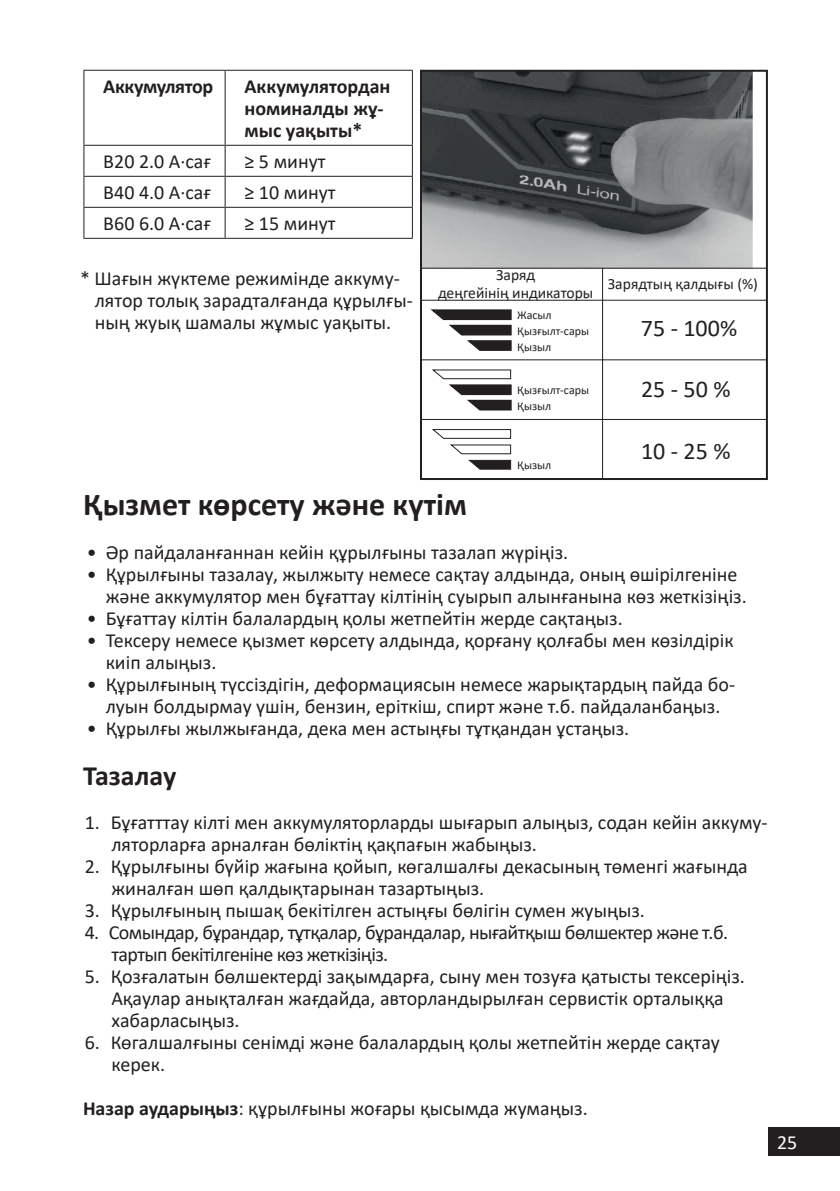
<style>
.page{position:relative;width:840px;height:1191px;background:#fff}
.page>*{position:absolute;margin:0;border:0;box-sizing:border-box;transform-origin:0 0}
.Заголовок_16{font:700 32px "Calibri";color:#231f20}
.Заголовок_14{font:700 28px "Calibri";color:#231f20}
.t1{font:24px "Calibri";color:#231f20}
.t2{font:20px/22px "Calibri";color:#231f20}
.t3{font:20px/22px "Calibri";letter-spacing:-.03em;color:#231f20}
.t4{font:700 20px/22px "Calibri";color:#231f20}
.t5{font:700 20px "Calibri";letter-spacing:-.02em;color:#231f20}
.t6{font:20px "Calibri";color:#fff}
.t7{font:15.6px/18.8px "Calibri";color:#231f20;text-align:center}
.t8{font:12px "Calibri";color:#231f20}
.s1{font-weight:700}
</style>
<div class="page">
<div style="left:767px;top:1126px;width:72px;height:29px;background:#231f20"></div>
<hr style="left:83px;top:70px;width:142px;height:1px;background:#231f20">
<hr style="left:83px;top:71px;width:1px;height:74px;background:#231f20">
<hr style="left:225px;top:70px;width:187px;height:1px;background:#231f20">
<hr style="left:224px;top:71px;width:1px;height:74px;background:#231f20">
<hr style="left:411px;top:71px;width:1px;height:74px;background:#231f20">
<hr style="left:83px;top:145px;width:142px;height:1px;background:#231f20">
<hr style="left:83px;top:146px;width:1px;height:30px;background:#231f20">
<hr style="left:225px;top:145px;width:187px;height:1px;background:#231f20">
<hr style="left:224px;top:146px;width:1px;height:30px;background:#231f20">
<hr style="left:411px;top:146px;width:1px;height:30px;background:#231f20">
<hr style="left:83px;top:176px;width:142px;height:1px;background:#231f20">
<hr style="left:83px;top:177px;width:1px;height:30px;background:#231f20">
<hr style="left:225px;top:176px;width:187px;height:1px;background:#231f20">
<hr style="left:224px;top:177px;width:1px;height:30px;background:#231f20">
<hr style="left:411px;top:177px;width:1px;height:30px;background:#231f20">
<hr style="left:83px;top:207px;width:142px;height:1px;background:#231f20">
<hr style="left:83px;top:208px;width:1px;height:30px;background:#231f20">
<hr style="left:225px;top:207px;width:187px;height:1px;background:#231f20">
<hr style="left:224px;top:208px;width:1px;height:30px;background:#231f20">
<hr style="left:411px;top:208px;width:1px;height:30px;background:#231f20">
<hr style="left:83px;top:238px;width:142px;height:1px;background:#231f20">
<hr style="left:225px;top:238px;width:187px;height:1px;background:#231f20">
<svg style="left:430px;top:309px;width:82px;height:42px"></svg>
<svg style="left:432px;top:369px;width:80px;height:42px"></svg>
<svg style="left:432px;top:429px;width:79px;height:41px"></svg>
<img style="left:423px;top:73px;width:329px;height:195px">
<hr style="left:421px;top:268px;width:345px;height:1px;background:#231f20">
<hr style="left:421px;top:300px;width:345px;height:1px;background:#231f20">
<hr style="left:421px;top:359px;width:345px;height:1px;background:#231f20">
<hr style="left:421px;top:419px;width:345px;height:1px;background:#231f20">
<hr style="left:601px;top:268px;width:1px;height:211px;background:#231f20">
<div style="left:420px;top:70px;width:347px;height:410px;border:2px solid #231f20"></div>
<p class="t5" style="left:103px;top:72px;width:111px">Аккумулятор</p>
<p class="t4" style="left:244px;top:75px;width:147px">Аккумулятордан номиналды жұ&shy;мыс уақыты*</p>
<p class="t2" style="left:103px;top:150px;width:109px">В20 2.0 А·сағ</p>
<p class="t2" style="left:244px;top:150px;width:82px">≥ 5 минут</p>
<p class="t2" style="left:103px;top:181px;width:109px">В40 4.0 А·сағ</p>
<p class="t2" style="left:244px;top:181px;width:93px">≥ 10 минут</p>
<p class="t2" style="left:103px;top:212px;width:109px">В60 6.0 А·сағ</p>
<p class="t2" style="left:244px;top:212px;width:93px">≥ 15 минут</p>
<p class="t2" style="left:95px;top:267px;width:319px;text-indent:-15px">* Шағын жүктеме режимінде аккуму&shy;лятор толық зарадталғанда құрылғы&shy;ның жуық шамалы жұмыс уақыты.</p>
<p class="t7" style="left:438px;top:265px;width:157px">Заряд<br>деңгейінің индикаторы</p>
<p class="t7" style="left:607px;top:274px;width:151px">Зарядтың қалдығы (%)</p>
<p class="t8" style="left:517px;top:306px;width:36px">Жасыл</p>
<p class="t8" style="left:517px;top:322px;width:73px">Қызғылт-сары</p>
<p class="t8" style="left:517px;top:338px;width:36px">Қызыл</p>
<p class="t8" style="left:517px;top:381px;width:73px">Қызғылт-сары</p>
<p class="t8" style="left:517px;top:397px;width:36px">Қызыл</p>
<p class="t1" style="left:640px;top:311px;width:98px">75 - 100%</p>
<p class="t1" style="left:640px;top:372px;width:91px">25 - 50 %</p>
<p class="t8" style="left:517px;top:456px;width:36px">Қызыл</p>
<p class="t1" style="left:640px;top:435px;width:91px">10 - 25 %</p>
<p class="Заголовок_16" style="left:83px;top:481px;width:385px">Қызмет көрсету және күтім</p>
<p class="t2" style="left:87px;top:540px;width:483px">• Әр пайдаланғаннан кейін құрылғыны тазалап жүріңіз.</p>
<p class="t2" style="left:106px;top:562px;width:642px;text-indent:-19px">• Құрылғыны тазалау, жылжыту немесе сақтау алдында, оның өшірілгеніне және аккумулятор мен бұғаттау кілтінің суырып алынғанына көз жеткізіңіз.</p>
<p class="t2" style="left:87px;top:606px;width:537px">• Бұғаттау кілтін балалардың қолы жетпейтін жерде сақтаңыз.</p>
<p class="t2" style="left:106px;top:628px;width:629px;text-indent:-19px">• Тексеру немесе қызмет көрсету алдында, қорғану қолғабы мен көзілдірік киіп алыңыз.</p>
<p class="t2" style="left:87px;top:672px;width:649px;text-align:center">• Құрылғының түссіздігін, деформациясын немесе жарықтардың пайда бо&shy;луын болдырмау үшін, бензин, еріткіш, спирт және т.б. пайдаланбаңыз.</p>
<p class="t2" style="left:87px;top:716px;width:543px">• Құрылғы жылжығанда, дека мен астыңғы тұтқандан ұстаңыз.</p>
<p class="Заголовок_14" style="left:83px;top:755px;width:95px">Тазалау</p>
<p class="t2" style="left:111px;top:810px;width:657px;text-indent:-27px">1. Бұғатттау кілті мен аккумуляторларды шығарып алыңыз, содан кейін аккуму&shy;ляторларға арналған бөліктің қақпағын жабыңыз.</p>
<p class="t2" style="left:111px;top:854px;width:637px;text-indent:-27px">2. Құрылғыны бүйір жағына қойып, көгалшалғы декасының төменгі жағында жиналған шөп қалдықтарынан тазартыңыз.</p>
<p class="t2" style="left:85px;top:898px;width:561px">3. Құрылғының пышақ бекітілген астыңғы бөлігін сумен жуыңыз.</p>
<p class="t3" style="left:111px;top:920px;width:618px;text-indent:-27px">4. Сомындар, бұрандар, тұтқалар, бұрандалар, нығайтқыш бөлшектер және т.б. тартып бекітілгеніне көз жеткізіңіз.</p>
<p class="t2" style="left:111px;top:964px;width:634px;text-indent:-27px">5. Қозғалатын бөлшектерді зақымдарға, сыну мен тозуға қатысты тексеріңіз.<br>Ақаулар анықталған жағдайда, авторландырылған сервистік орталыққа хабарласыңыз.</p>
<p class="t2" style="left:111px;top:1030px;width:609px;text-indent:-27px">6. Көгалшалғыны сенімді және балалардың қолы жетпейтін жерде сақтау керек.</p>
<p class="t2" style="left:83px;top:1096px;width:506px"><span class="s1">Назар аударыңыз</span>: құрылғыны жоғары қысымда жумаңыз.</p>
<p class="t6" style="left:776px;top:1128px;width:22px">25</p>
</div>
